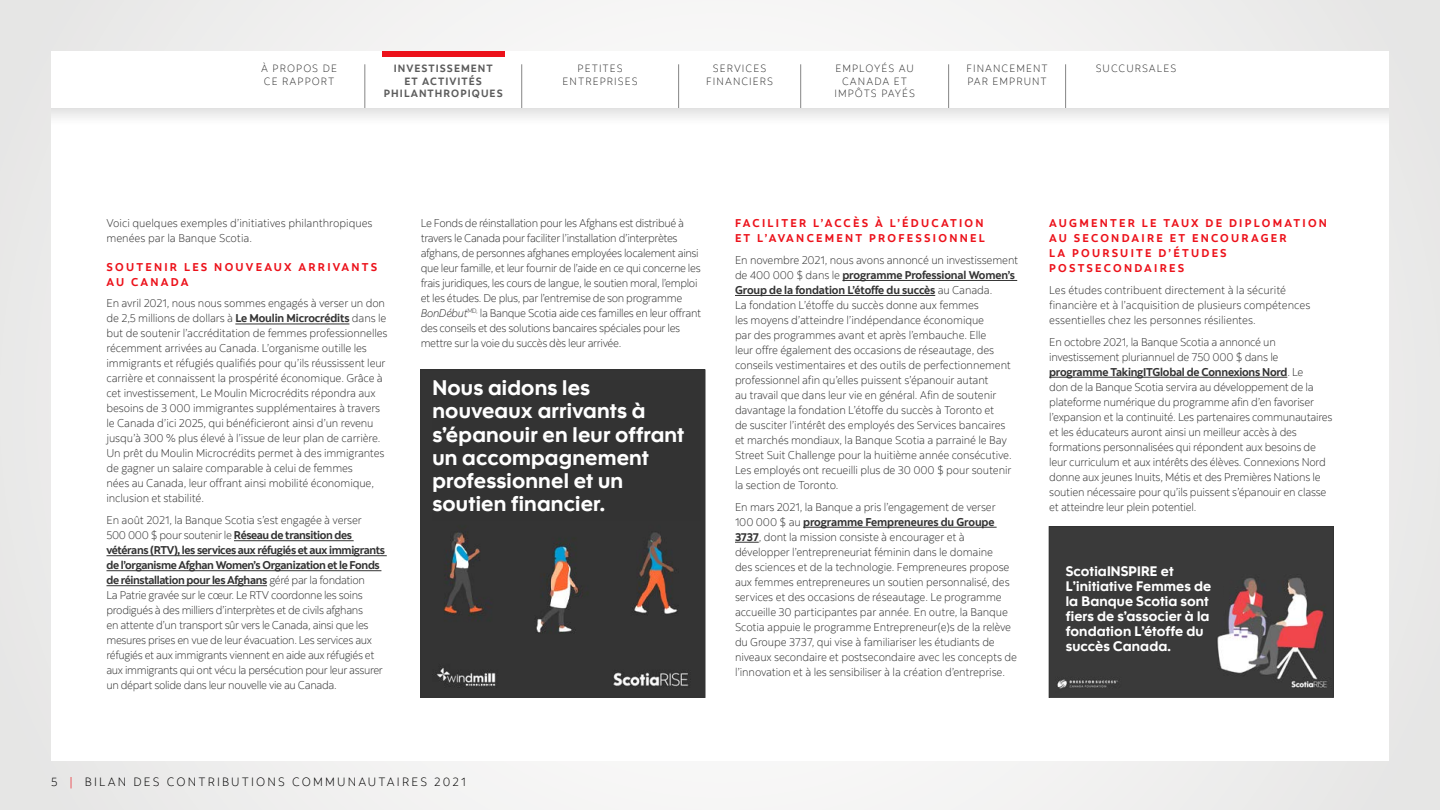
<style>
.page{position:relative;width:1440px;height:810px;background:#ebebea}
.page>*{position:absolute;margin:0;border:0;box-sizing:border-box;transform-origin:0 0}
.t1{font:21px/23.2px "Scotia Headline";letter-spacing:.01em;color:#fff}
.t2{font:13.73px/15px "Scotia Headline";letter-spacing:.01em;color:#fff}
.t3{font:300 12px "Scotia";letter-spacing:.18em;color:#000}
.t4{font:300 11.25px/15px "Scotia";letter-spacing:-.02em;color:#333}
.t5{font:300 11.25px/15px "Scotia";color:#333}
.t6{font:700 11.25px/15px "Scotia";letter-spacing:.2em;color:#ec111a}
.t7{font:300 10.5px/12.6px "Scotia";letter-spacing:.1em;color:#333;text-align:center}
.t8{font:700 10.5px/12.6px "Scotia";letter-spacing:.1em;color:#5c5c5c;text-align:center}
.s1{font-weight:700}
.s2{font-style:italic}
.s3{color:#ec111a}
</style>
<div class="page">
<div style="left:51px;top:53px;width:1338px;height:708px;background:#fff"></div>
<div style="left:51px;top:51px;width:1338px;height:73px;background:linear-gradient(to right,#f0f0f0,#f0f0f0)"></div>
<div style="left:51px;top:51px;width:1338px;height:57px;background:#fff"></div>
<div style="left:382px;top:51px;width:123px;height:5px;background:#ec111a"></div>
<hr style="left:365px;top:64px;width:1px;height:44px;background:#858585">
<hr style="left:522px;top:64px;width:1px;height:44px;background:#858585">
<hr style="left:678px;top:64px;width:1px;height:44px;background:#858585">
<hr style="left:801px;top:64px;width:1px;height:44px;background:#858585">
<hr style="left:948px;top:64px;width:1px;height:44px;background:#858585">
<hr style="left:1065px;top:64px;width:1px;height:44px;background:#858585">
<hr style="left:235px;top:324px;width:114px;height:1px;background:#333">
<hr style="left:234px;top:540px;width:120px;height:1px;background:#333">
<hr style="left:106px;top:555px;width:281px;height:1px;background:#333">
<hr style="left:106px;top:570px;width:275px;height:1px;background:#333">
<hr style="left:106px;top:585px;width:161px;height:1px;background:#333">
<hr style="left:842px;top:280px;width:175px;height:1px;background:#333">
<hr style="left:735px;top:295px;width:200px;height:1px;background:#333">
<hr style="left:803px;top:527px;width:194px;height:1px;background:#333">
<svg style="left:735px;top:542px;width:24px;height:1px"></svg>
<hr style="left:1049px;top:377px;width:238px;height:1px;background:#333">
<img style="left:423px;top:372px;width:280px;height:324px">
<div style="left:421px;top:370px;width:284px;height:328px;border:1px solid #333"></div>
<div style="left:1049px;top:527px;width:284px;height:170px;background:#3a3a3a"></div>
<img style="left:1057px;top:577px;width:270px;height:112px">
<div style="left:1049px;top:526px;width:285px;height:172px;border:1px solid #333"></div>
<div style="left:432px;top:381px;width:269px;height:140px;background:#333"></div>
<svg style="left:1058px;top:577px;width:166px;height:86px"></svg>
<p class="t7" style="left:261px;top:62px;width:77px;text-align:left">À PROPOS DE<br>CE RAPPORT</p>
<p class="t7" style="left:563px;top:62px;width:77px">PETITES<br>ENTREPRISES</p>
<p class="t7" style="left:706px;top:62px;width:68px">SERVICES<br>FINANCIERS</p>
<p class="t7" style="left:834px;top:62px;width:82px">EMPLOYÉS AU<br>CANADA ET<br>IMPÔTS PAYÉS</p>
<p class="t7" style="left:966px;top:62px;width:83px;text-align:left">FINANCEMENT<br>PAR EMPRUNT</p>
<p class="t8" style="left:394px;top:62px;width:101px">INVESTISSEMENT</p>
<p class="t7" style="left:1096px;top:62px;width:82px">SUCCURSALES</p>
<p class="t8" style="left:384px;top:75px;width:120px">ET ACTIVITÉS<br>PHILANTHROPIQUES</p>
<p class="t5" style="left:106px;top:216px;width:268px">Voici quelques exemples d’initiatives philanthropiques menées par la Banque Scotia.</p>
<p class="t6" style="left:106px;top:259px;width:272px">SOUTENIR LES NOUVEAUX ARRIVANTS<br>AU CANADA</p>
<p class="t4" style="left:106px;top:296px;width:283px">En avril 2021, nous nous sommes engagés à verser un don de 2,5 millions de dollars à <span class="s1">Le Moulin Microcrédits</span> dans le but de soutenir l’accréditation de femmes professionnelles récemment arrivées au Canada. L’organisme outille les immigrants et réfugiés qualifiés pour qu’ils réussissent leur carrière et connaissent la prospérité économique. Grâce à cet investissement, Le Moulin Microcrédits répondra aux besoins de 3 000 immigrantes supplémentaires à travers le Canada d’ici 2025, qui bénéficieront ainsi d’un revenu jusqu’à 300 % plus élevé à l’issue de leur plan de carrière.<br>Un prêt du Moulin Microcrédits permet à des immigrantes de gagner un salaire comparable à celui de femmes<br>nées au Canada, leur offrant ainsi mobilité économique, inclusion et stabilité.</p>
<p class="t4" style="left:106px;top:513px;width:280px">En août 2021, la Banque Scotia s’est engagée à verser<br>500 000 $ pour soutenir le <span class="s1">Réseau de transition des vétérans (RTV), les services aux réfugiés et aux immigrants de l’organisme Afghan Women’s Organization et le Fonds de réinstallation pour les Afghans</span> géré par la fondation<br>La Patrie gravée sur le cœur. Le RTV coordonne les soins prodigués à des milliers d’interprètes et de civils afghans<br>en attente d’un transport sûr vers le Canada, ainsi que les mesures prises en vue de leur évacuation. Les services aux réfugiés et aux immigrants viennent en aide aux réfugiés et aux immigrants qui ont vécu la persécution pour leur assurer un départ solide dans leur nouvelle vie au Canada.</p>
<p class="t4" style="left:421px;top:216px;width:282px">Le Fonds de réinstallation pour les Afghans est distribué à travers le Canada pour faciliter l’installation d’interprètes afghans, de personnes afghanes employées localement ainsi que leur famille, et leur fournir de l’aide en ce qui concerne les frais juridiques, les cours de langue, le soutien moral, l’emploi et les études. De plus, par l’entremise de son programme <span class="s2">BonDébut</span><sup>MD,</sup> la Banque Scotia aide ces familles en leur offrant des conseils et des solutions bancaires spéciales pour les mettre sur la voie du succès dès leur arrivée.</p>
<p class="t6" style="left:735px;top:216px;width:251px">FACILITER L’ACCÈS À L’ÉDUCATION<br>ET L’AVANCEMENT PROFESSIONNEL</p>
<p class="t4" style="left:735px;top:252px;width:285px">En novembre 2021, nous avons annoncé un investissement de 400 000 $ dans le <span class="s1">programme Professional Women’s Group de la fondation L’étoffe du succès</span> au Canada.<br>La fondation L’étoffe du succès donne aux femmes<br>les moyens d’atteindre l’indépendance économique<br>par des programmes avant et après l’embauche. Elle<br>leur offre également des occasions de réseautage, des conseils vestimentaires et des outils de perfectionnement professionnel afin qu’elles puissent s’épanouir autant<br>au travail que dans leur vie en général. Afin de soutenir davantage la fondation L’étoffe du succès à Toronto et<br>de susciter l’intérêt des employés des Services bancaires<br>et marchés mondiaux, la Banque Scotia a parrainé le Bay Street Suit Challenge pour la huitième année consécutive.<br>Les employés ont recueilli plus de 30 000 $ pour soutenir la section de Toronto.</p>
<p class="t4" style="left:735px;top:499px;width:283px">En mars 2021, la Banque a pris l’engagement de verser 100 000 $ au <span class="s1">programme Fempreneures du Groupe 3737</span>, dont la mission consiste à encourager et à développer l’entrepreneuriat féminin dans le domaine<br>des sciences et de la technologie. Fempreneures propose aux femmes entrepreneures un soutien personnalisé, des services et des occasions de réseautage. Le programme accueille 30 participantes par année. En outre, la Banque Scotia appuie le programme Entrepreneur(e)s de la relève du Groupe 3737, qui vise à familiariser les étudiants de niveaux secondaire et postsecondaire avec les concepts de l’innovation et à les sensibiliser à la création d’entreprise.</p>
<h1 class="t1" style="left:432px;top:377px;width:253px">Nous aidons les nouveaux arrivants à s’épanouir en leur offrant un accompagnement professionnel et un soutien financier.</h1>
<p class="t6" style="left:1049px;top:216px;width:279px">AUGMENTER LE TAUX DE DIPLOMATION<br>AU SECONDAIRE ET ENCOURAGER<br>LA POURSUITE D’ÉTUDES<br>POSTSECONDAIRES</p>
<p class="t5" style="left:1049px;top:282px;width:263px">Les études contribuent directement à la sécurité financière et à l’acquisition de plusieurs compétences essentielles chez les personnes résilientes.</p>
<p class="t4" style="left:1049px;top:334px;width:285px">En octobre 2021, la Banque Scotia a annoncé un investissement pluriannuel de 750 000 $ dans le <span class="s1">programme TakingITGlobal de Connexions Nord</span>. Le<br>don de la Banque Scotia servira au développement de la plateforme numérique du programme afin d’en favoriser l’expansion et la continuité. Les partenaires communautaires et les éducateurs auront ainsi un meilleur accès à des formations personnalisées qui répondent aux besoins de leur curriculum et aux intérêts des élèves. Connexions Nord donne aux jeunes Inuits, Métis et des Premières Nations le soutien nécessaire pour qu’ils puissent s’épanouir en classe et atteindre leur plein potentiel.</p>
<p class="t2" style="left:1066px;top:564px;width:147px">ScotiaINSPIRE et<br>L’initiative Femmes de la Banque Scotia sont fiers de s’associer à la fondation L’étoffe du succès Canada.</p>
<p class="t3" style="left:51px;top:774px;width:416px">5 <span class="s3">|</span> BILAN DES CONTRIBUTIONS COMMUNAUTAIRES 2021</p>
</div>
